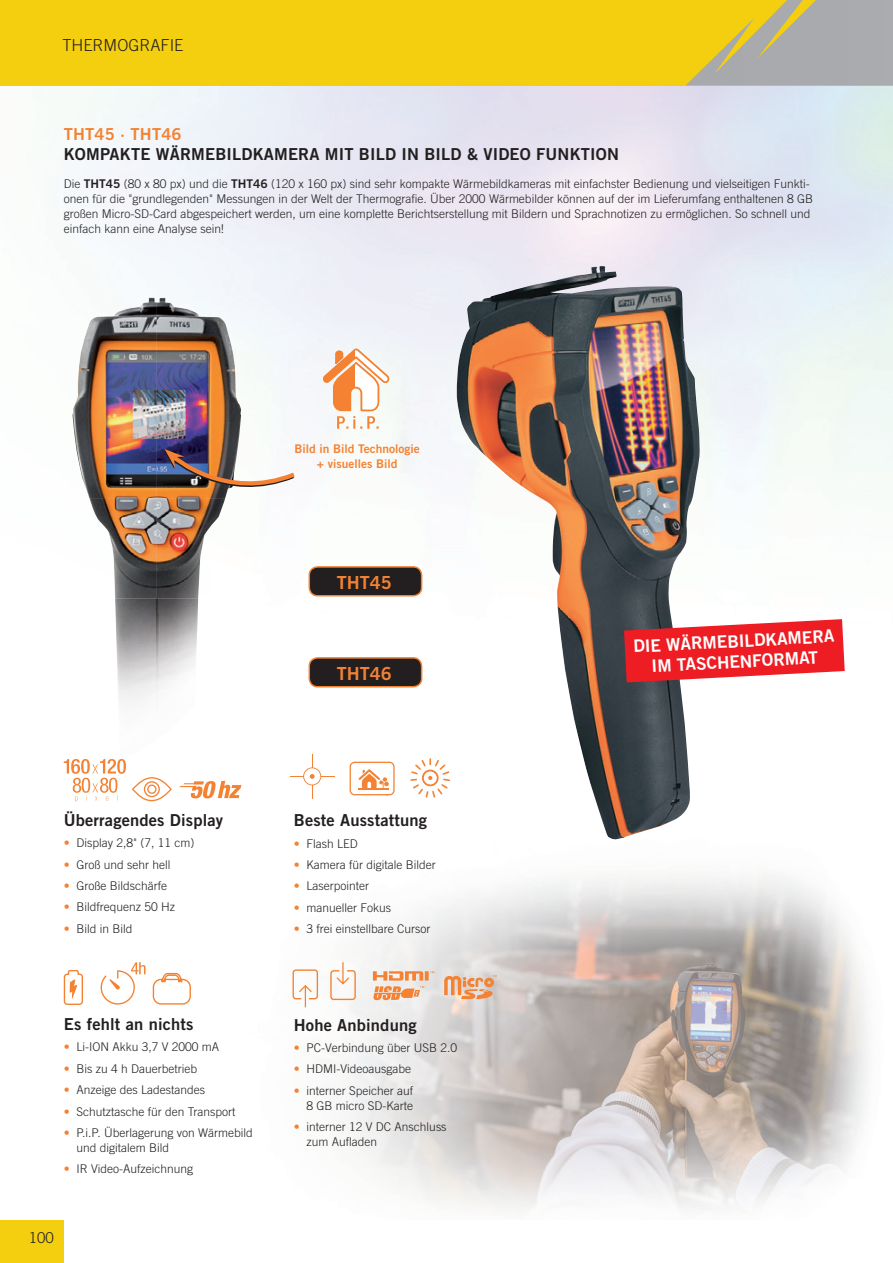
<style>
.page{position:relative;width:893px;height:1263px;background:#fff}
.page>*{position:absolute;margin:0;border:0;box-sizing:border-box;transform-origin:0 0}
.t1{font:18px "Trade Gothic LT Bold Two";color:#f48232}
.t2{font:17.25px/20.7px "Trade Gothic LT Bold Two";color:#fff;text-align:center}
.t3{font:16.5px "Trade Gothic LT Bold Two";letter-spacing:.01em;color:#231f20}
.t4{font:300 16.5px "Trade Gothic LT";color:#231f20}
.t5{font:16.5px "Trade Gothic LT Bold Two";letter-spacing:.01em;color:#f48232}
.t6{font:300 15px "Trade Gothic LT";color:#231f20}
.t7{font:300 12px/15px "Trade Gothic LT";color:#231f20}
.t8{font:12px/15px "Trade Gothic LT Bold Two";color:#f48232;text-align:center}
.s1{font-family:"Trade Gothic LT Bold Two";font-weight:400}
.s2{color:#f48232}
</style>
<div class="page">
<img style="left:0;top:85px;width:735px;height:238px">
<img style="left:735px;top:85px;width:158px;height:411px">
<img style="left:218px;top:323px;width:518px;height:476px">
<img style="left:292px;top:874px;width:577px;height:336px">
<img style="left:456px;top:266px;width:244px;height:574px">
<img style="left:77px;top:298px;width:159px;height:100px">
<img style="left:72px;top:398px;width:169px;height:100px">
<img style="left:89px;top:498px;width:136px;height:101px">
<img style="left:115px;top:598px;width:83px;height:101px">
<img style="left:120px;top:699px;width:75px;height:100px">
<svg style="left:321px;top:347px;width:70px;height:82px"></svg>
<img style="left:164px;top:449px;width:135px;height:54px">
<svg style="left:64px;top:759px;width:62px;height:43px"></svg>
<svg style="left:178px;top:781px;width:63px;height:17px"></svg>
<svg style="left:132px;top:777px;width:40px;height:24px"></svg>
<svg style="left:290px;top:754px;width:45px;height:45px"></svg>
<svg style="left:350px;top:762px;width:45px;height:33px"></svg>
<hr style="left:357px;top:788px;width:31px;height:1px;background:#f48232">
<svg style="left:409px;top:757px;width:42px;height:42px"></svg>
<svg style="left:63px;top:970px;width:20px;height:35px"></svg>
<svg style="left:101px;top:962px;width:45px;height:42px"></svg>
<svg style="left:152px;top:972px;width:39px;height:33px"></svg>
<svg style="left:444px;top:975px;width:53px;height:24px"></svg>
<svg style="left:337px;top:962px;width:12px;height:22px"></svg>
<div style="left:330px;top:970px;width:26px;height:30px;border:1px solid #f48232;border-radius:3px"></div>
<svg style="left:299px;top:985px;width:13px;height:22px"></svg>
<div style="left:293px;top:969px;width:25px;height:30px;border:1px solid #f48232;border-radius:3px"></div>
<svg style="left:373px;top:971px;width:61px;height:9px"></svg>
<svg style="left:373px;top:986px;width:51px;height:14px"></svg>
<svg style="left:624px;top:619px;width:221px;height:63px;background:#e83e43"></svg>
<div style="left:309px;top:567px;width:113px;height:29px;background:#231f20;border-radius:9px"></div>
<div style="left:309px;top:566px;width:113px;height:30px;border:2px solid #f48232;border-radius:9px"></div>
<div style="left:309px;top:658px;width:113px;height:29px;background:#231f20;border-radius:9px"></div>
<div style="left:309px;top:657px;width:113px;height:30px;border:2px solid #f48232;border-radius:9px"></div>
<div style="left:0;top:1220px;width:64px;height:43px;background:#f3cf10"></div>
<div style="left:0;top:0;width:893px;height:85px;background:#f3cf10"></div>
<svg style="left:686px;top:0;width:207px;height:85px"></svg>
<h3 class="t4" style="left:62px;top:35px;width:123px">THERMOGRAFIE</h3>
<h3 class="t5" style="left:64px;top:124px;width:119px">THT45 · THT46</h3>
<h3 class="t3" style="left:64px;top:144px;width:557px">KOMPAKTE WÄRMEBILDKAMERA MIT BILD IN BILD &amp; VIDEO FUNKTION</h3>
<p class="t7" style="left:64px;top:176px;width:751px">Die <span class="s1">THT45</span> (80 x 80 px) und die <span class="s1">THT46</span> (120 x 160 px) sind sehr kompakte Wärmebildkameras mit einfachster Bedienung und vielseitigen Funkti&shy;onen für die "grundlegenden" Messungen in der Welt der Thermografie. Über 2000 Wärmebilder können auf der im Lieferumfang enthaltenen 8 GB großen Micro-SD-Card abgespeichert werden, um eine komplette Berichtserstellung mit Bildern und Sprachnotizen zu ermöglichen. So schnell und einfach kann eine Analyse sein!</p>
<p class="t8" style="left:294px;top:441px;width:127px">Bild in Bild Technologie + visuelles Bild</p>
<h1 class="t1" style="left:337px;top:571px;width:57px">THT45</h1>
<h1 class="t1" style="left:337px;top:662px;width:57px">THT46</h1>
<h3 class="t3" style="left:64px;top:810px;width:161px">Überragendes Display</h3>
<p class="t7" style="left:64px;top:835px;width:132px"><span class="s2">•</span> Display 2,8" (7, 11 cm)</p>
<p class="t7" style="left:64px;top:857px;width:108px"><span class="s2">•</span> Groß und sehr hell</p>
<p class="t7" style="left:64px;top:878px;width:105px"><span class="s2">•</span> Große Bildschärfe</p>
<p class="t7" style="left:64px;top:899px;width:113px"><span class="s2">•</span> Bildfrequenz 50 Hz</p>
<p class="t7" style="left:64px;top:921px;width:70px"><span class="s2">•</span> Bild in Bild</p>
<h3 class="t3" style="left:64px;top:1014px;width:131px">Es fehlt an nichts</h3>
<p class="t7" style="left:64px;top:1039px;width:157px"><span class="s2">•</span> Li-ION Akku 3,7 V 2000 mA</p>
<p class="t7" style="left:64px;top:1061px;width:135px"><span class="s2">•</span> Bis zu 4 h Dauerbetrieb</p>
<p class="t7" style="left:64px;top:1082px;width:143px"><span class="s2">•</span> Anzeige des Ladestandes</p>
<p class="t7" style="left:64px;top:1103px;width:173px"><span class="s2">•</span> Schutztasche für den Transport</p>
<p class="t7" style="left:77px;top:1125px;width:178px;text-indent:-13px"><span class="s2">•</span> P.i.P. Überlagerung von Wärmebild und digitalem Bild</p>
<p class="t7" style="left:64px;top:1161px;width:131px"><span class="s2">•</span> IR Video-Aufzeichnung</p>
<p class="t6" style="left:29px;top:1228px;width:27px">100</p>
<h3 class="t3" style="left:294px;top:810px;width:135px">Beste Ausstattung</h3>
<p class="t7" style="left:294px;top:836px;width:66px"><span class="s2">•</span> Flash LED</p>
<p class="t7" style="left:294px;top:857px;width:144px"><span class="s2">•</span> Kamera für digitale Bilder</p>
<p class="t7" style="left:294px;top:878px;width:77px"><span class="s2">•</span> Laserpointer</p>
<p class="t7" style="left:294px;top:900px;width:99px"><span class="s2">•</span> manueller Fokus</p>
<p class="t7" style="left:294px;top:921px;width:138px"><span class="s2">•</span> 3 frei einstellbare Cursor</p>
<h3 class="t3" style="left:294px;top:1014px;width:124px">Hohe Anbindung</h3>
<p class="t7" style="left:294px;top:1040px;width:165px"><span class="s2">•</span> PC-Verbindung über USB 2.0</p>
<p class="t7" style="left:294px;top:1061px;width:119px"><span class="s2">•</span> HDMI-Videoausgabe</p>
<p class="t7" style="left:294px;top:1083px;width:121px;text-align:right"><span class="s2">•</span> interner Speicher auf<br>8 GB micro SD-Karte</p>
<p class="t7" style="left:307px;top:1119px;width:142px;text-indent:-13px"><span class="s2">•</span> interner 12 V DC Anschluss zum Aufladen</p>
<h2 class="t2" style="left:633px;top:636px;width:203px;rotate:-3deg">DIE WÄRMEBILDKAMERA<br>IM TASCHENFORMAT</h2>
</div>
